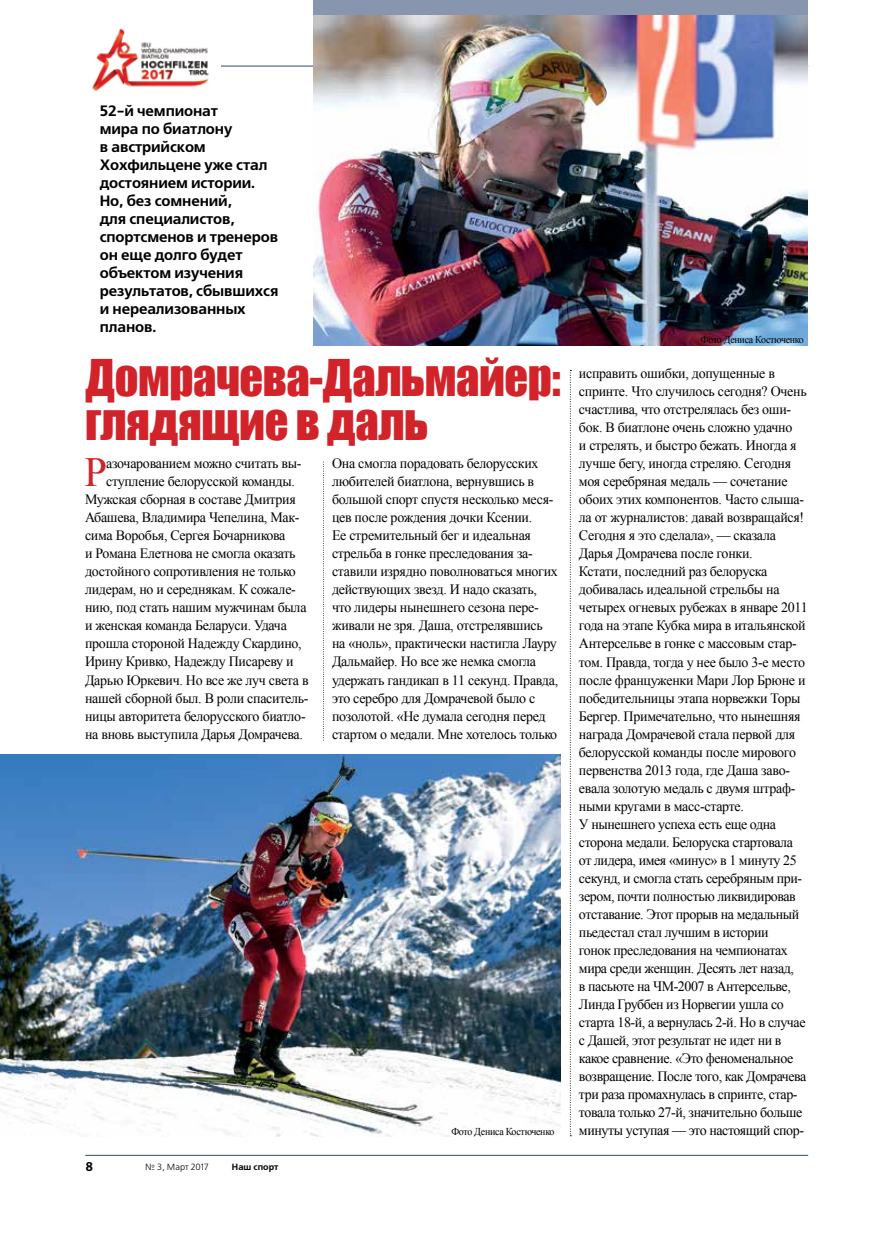
<style>
.page{position:relative;width:872px;height:1234px;background:#fff}
.page>*{position:absolute;margin:0;border:0;box-sizing:border-box;transform-origin:0 0}
.t1{font:46.5px/43.5px "Impact";letter-spacing:-.01em;color:#d2232a}
.t2{font:41.4px "Times New Roman";color:#d2232a}
.t3{font:700 15px/18px "Free Set C";letter-spacing:-.01em;color:#000}
.t4{font:14.25px/18px "Times New Roman";letter-spacing:-.02em;color:#000}
.t5{font:700 12.75px "Free Set C";color:#000}
.t6{font:10.5px "Times New Roman";letter-spacing:-.03em;color:#000;scale:.95 1}
.t7{font:9px "Free Set C";color:#000}
.t8{font:700 9px "Free Set C";color:#000}
</style>
<div class="page">
<hr style="left:85px;top:66px;width:723px;height:1px;background:#304774">
<hr style="left:85px;top:1154px;width:723px;height:1px;background:#304774">
<div style="left:314px;top:0;width:494px;height:345px;background:#8895ae"></div>
<img style="left:314px;top:16px;width:494px;height:329px">
<img style="left:0;top:754px;width:561px;height:381px">
<svg style="left:323px;top:462px;width:1px;height:278px"></svg>
<svg style="left:570px;top:370px;width:1px;height:766px"></svg>
<div style="left:85px;top:28px;width:136px;height:63px;background:#fff"></div>
<img style="left:92px;top:28px;width:117px;height:63px">
<p class="t3" style="left:100px;top:102px;width:180px">52-й чемпионат<br>мира по биатлону<br>в австрийском<br>Хохфильцене уже стал достоянием истории.<br>Но, без сомнений,<br>для специалистов, спортсменов и тренеров он еще долго будет объектом изучения результатов, сбывшихся и нереализованных планов.</p>
<h1 class="t1" style="left:85px;top:355px;width:477px">Домрачева-Дальмайер: глядящие в даль</h1>
<h2 class="t2" style="left:84px;top:444px;width:24px">Р</h2>
<p class="t4" style="left:106px;top:454px;width:197px">азочарованием можно считать вы-</p>
<p class="t4" style="left:106px;top:472px;width:190px">ступление белорусской команды.</p>
<p class="t4" style="left:85px;top:490px;width:212px">Мужская сборная в составе Дмитрия</p>
<p class="t4" style="left:85px;top:508px;width:216px">Абашева, Владимира Чепелина, Мак-</p>
<p class="t4" style="left:85px;top:526px;width:202px">сима Воробья, Сергея Бочарникова</p>
<p class="t4" style="left:85px;top:544px;width:212px">и Романа Елетнова не смогла оказать</p>
<p class="t4" style="left:85px;top:562px;width:212px">достойного сопротивления не только</p>
<p class="t4" style="left:85px;top:580px;width:212px">лидерам, но и середнякам. К сожале-</p>
<p class="t4" style="left:85px;top:598px;width:223px">нию, под стать нашим мужчинам была</p>
<p class="t4" style="left:85px;top:616px;width:203px">и женская команда Беларуси. Удача</p>
<p class="t4" style="left:85px;top:634px;width:218px">прошла стороной Надежду Скардино,</p>
<p class="t4" style="left:85px;top:652px;width:210px">Ирину Кривко, Надежду Писареву и</p>
<p class="t4" style="left:85px;top:670px;width:225px">Дарью Юркевич. Но все же луч света в</p>
<p class="t4" style="left:85px;top:688px;width:225px">нашей сборной был. В роли спаситель-</p>
<p class="t4" style="left:85px;top:706px;width:222px">ницы авторитета белорусского биатло-</p>
<p class="t4" style="left:85px;top:724px;width:219px">на вновь выступила Дарья Домрачева.</p>
<p class="t4" style="left:332px;top:454px;width:228px">Она смогла порадовать белорусских любителей биатлона, вернувшись в большой спорт спустя несколько меся&shy;цев после рождения дочки Ксении.<br>Ее стремительный бег и идеальная стрельба в гонке преследования за&shy;ставили изрядно поволноваться многих действующих звезд. И надо сказать, что лидеры нынешнего сезона пере&shy;живали не зря. Даша, отстрелявшись на «ноль», практически настигла Лауру Дальмайер. Но все же немка смогла удержать гандикап в 11 секунд. Правда, это серебро для Домрачевой было с позолотой. «Не думала сегодня перед стартом о медали. Мне хотелось только</p>
<p class="t5" style="left:85px;top:1158px;width:9px">8</p>
<p class="t7" style="left:145px;top:1161px;width:65px">№ 3, Март 2017</p>
<p class="t8" style="left:232px;top:1161px;width:48px">Наш спорт</p>
<p class="t6" style="left:451px;top:1124px;width:110px">Фото Дениса Костюченко</p>
<p class="t6" style="left:701px;top:332px;width:110px">Фото Дениса Костюченко</p>
<p class="t4" style="left:579px;top:364px;width:230px">исправить ошибки, допущенные в спринте. Что случилось сегодня? Очень счастлива, что отстрелялась без оши&shy;бок. В биатлоне очень сложно удачно<br>и стрелять, и быстро бежать. Иногда я лучше бегу, иногда стреляю. Сегодня моя серебряная медаль — сочетание обоих этих компонентов. Часто слыша&shy;ла от журналистов: давай возвращайся!<br>Сегодня я это сделала», — сказала Дарья Домрачева после гонки.<br>Кстати, последний раз белоруска добивалась идеальной стрельбы на четырех огневых рубежах в январе 2011 года на этапе Кубка мира в итальянской Антерсельве в гонке с массовым стар&shy;том. Правда, тогда у нее было 3-е место после француженки Мари Лор Брюне и победительницы этапа норвежки Торы Бергер. Примечательно, что нынешняя награда Домрачевой стала первой для белорусской команды после мирового первенства 2013 года, где Даша заво&shy;евала золотую медаль с двумя штраф&shy;ными кругами в масс-старте.<br>У нынешнего успеха есть еще одна сторона медали. Белоруска стартовала от лидера, имея «минус» в 1 минуту 25 секунд, и смогла стать серебряным при&shy;зером, почти полностью ликвидировав отставание. Этот прорыв на медальный пьедестал стал лучшим в истории<br>гонок преследования на чемпионатах мира среди женщин. Десять лет назад,<br>в пасьюте на ЧМ-2007 в Антерсельве, Линда Груббен из Норвегии ушла со старта 18-й, а вернулась 2-й. Но в случае с Дашей, этот результат не идет ни в какое сравнение. «Это феноменальное возвращение. После того, как Домрачева три раза промахнулась в спринте, стар&shy;товала только 27-й, значительно больше минуты уступая — это настоящий спор-</p>
</div>
